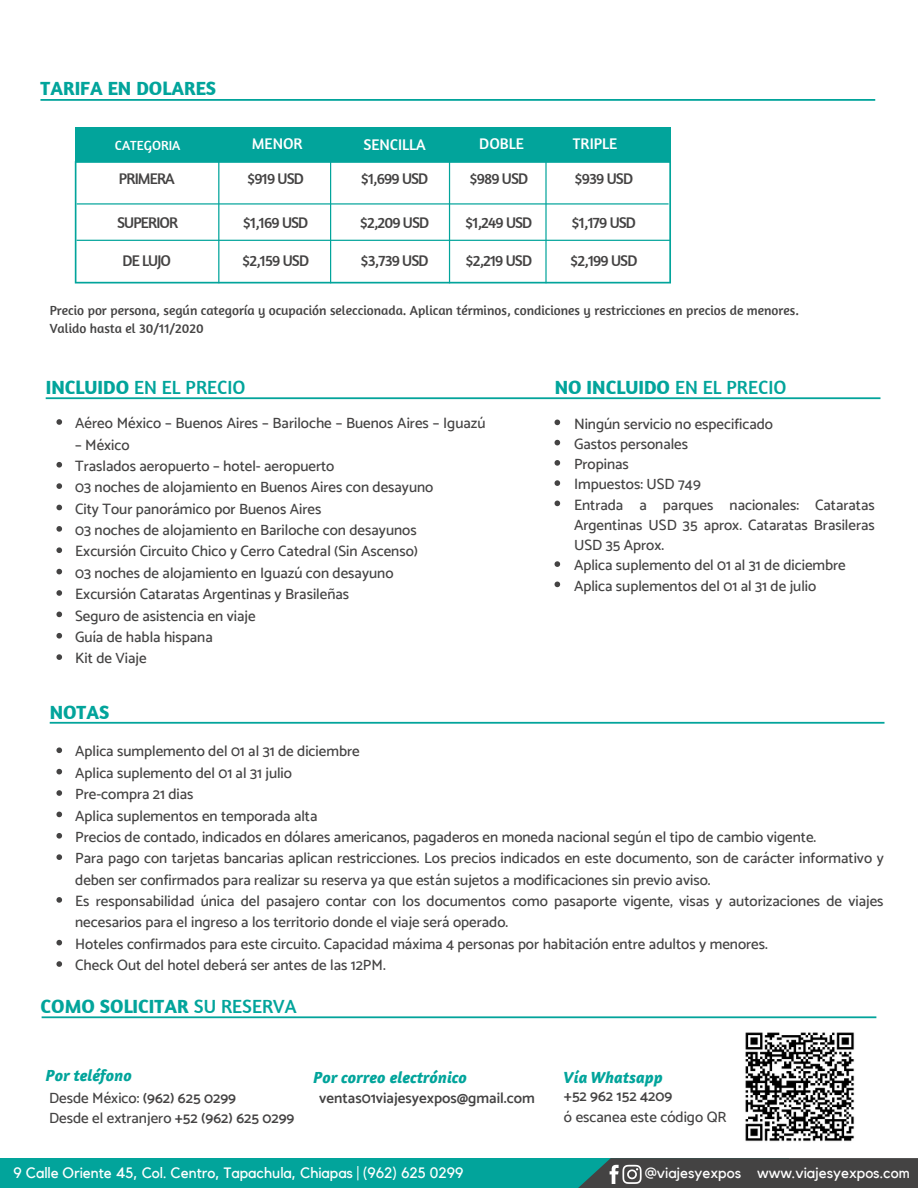
<style>
.page{position:relative;width:918px;height:1188px;background:#fff}
.page>*{position:absolute;margin:0;border:0;box-sizing:border-box;transform-origin:0 0}
.t1{font:700 19.5px "Amaranth";color:#02a49b}
.t2{font:19.5px "Amaranth";color:#02a49b}
.t3{font:italic 700 16.5px "Amaranth";color:#02a49b}
.t4{font:15.75px "Amaranth";letter-spacing:-.055em;color:#444343}
.t5{font:15.75px "Amaranth";color:#fff}
.t6{font:500 15px/21.3px "Catamaran";color:#444343}
.t7{font:15px "Kollektif";color:#fff}
.t8{font:600 15px "Catamaran";color:#444343}
.t9{font:13.5px/18px "Amaranth";color:#444343}
.t10{font:13.5px "Amaranth";color:#fff}
.s1{font-weight:700}
.s2{font-weight:400}
.s3{font-weight:600}
</style>
<div class="page">
<div style="left:0;top:1158px;width:788px;height:30px;background:#02a49b"></div>
<svg style="left:578px;top:1158px;width:340px;height:30px;background:#454c4c"></svg>
<svg style="left:56px;top:419px;width:6px;height:6px"></svg>
<svg style="left:56px;top:462px;width:6px;height:6px"></svg>
<svg style="left:56px;top:483px;width:6px;height:6px"></svg>
<svg style="left:56px;top:505px;width:6px;height:5px"></svg>
<svg style="left:56px;top:526px;width:6px;height:6px"></svg>
<svg style="left:56px;top:547px;width:6px;height:6px"></svg>
<svg style="left:56px;top:569px;width:6px;height:5px"></svg>
<svg style="left:56px;top:590px;width:6px;height:6px"></svg>
<svg style="left:56px;top:612px;width:6px;height:5px"></svg>
<svg style="left:56px;top:633px;width:6px;height:6px"></svg>
<svg style="left:56px;top:654px;width:6px;height:6px"></svg>
<svg style="left:555px;top:420px;width:5px;height:5px"></svg>
<svg style="left:555px;top:440px;width:5px;height:5px"></svg>
<svg style="left:555px;top:460px;width:5px;height:6px"></svg>
<svg style="left:555px;top:480px;width:5px;height:6px"></svg>
<svg style="left:555px;top:501px;width:5px;height:5px"></svg>
<svg style="left:555px;top:561px;width:5px;height:6px"></svg>
<svg style="left:555px;top:582px;width:5px;height:5px"></svg>
<svg style="left:56px;top:747px;width:6px;height:6px"></svg>
<svg style="left:56px;top:769px;width:6px;height:5px"></svg>
<svg style="left:56px;top:790px;width:6px;height:6px"></svg>
<svg style="left:56px;top:812px;width:6px;height:5px"></svg>
<svg style="left:56px;top:833px;width:6px;height:6px"></svg>
<svg style="left:56px;top:854px;width:6px;height:6px"></svg>
<svg style="left:56px;top:897px;width:6px;height:6px"></svg>
<svg style="left:56px;top:940px;width:6px;height:5px"></svg>
<svg style="left:56px;top:961px;width:6px;height:6px"></svg>
<svg style="left:50px;top:722px;width:835px;height:2px;background:#2ab2ab"></svg>
<svg style="left:42px;top:1016px;width:834px;height:2px;background:#35b6af"></svg>
<img style="left:745px;top:1032px;width:110px;height:110px">
<div style="left:75px;top:127px;width:596px;height:34px;background:#02a49b"></div>
<svg style="left:77px;top:161px;width:594px;height:122px"></svg>
<svg style="left:40px;top:99px;width:835px;height:2px;background:#1aaca4"></svg>
<svg style="left:46px;top:397px;width:834px;height:2px;background:#2bb2ab"></svg>
<h1 class="t1" style="left:40px;top:76px;width:177px">TARIFA EN DOLARES</h1>
<p class="t10" style="left:115px;top:136px;width:67px">CATEGORIA</p>
<p class="t5" style="left:252px;top:134px;width:52px">MENOR</p>
<p class="t4" style="left:119px;top:169px;width:57px">PRIMERA</p>
<p class="t4" style="left:247px;top:169px;width:58px">$919 USD</p>
<p class="t4" style="left:361px;top:169px;width:69px">$1,699 USD</p>
<p class="t5" style="left:363px;top:135px;width:64px">SENCILLA</p>
<p class="t4" style="left:117px;top:213px;width:63px">SUPERIOR</p>
<p class="t4" style="left:123px;top:251px;width:50px">DE LUJO</p>
<p class="t4" style="left:243px;top:212px;width:67px">$1,169 USD</p>
<p class="t4" style="left:242px;top:251px;width:68px">$2,159 USD</p>
<p class="t4" style="left:360px;top:213px;width:71px">$2,209 USD</p>
<p class="t4" style="left:361px;top:251px;width:70px">$3,739 USD</p>
<p class="t5" style="left:479px;top:134px;width:46px">DOBLE</p>
<p class="t5" style="left:573px;top:134px;width:46px">TRIPLE</p>
<p class="t4" style="left:575px;top:169px;width:60px">$939 USD</p>
<p class="t4" style="left:469px;top:169px;width:60px">$989 USD</p>
<p class="t4" style="left:465px;top:213px;width:69px">$1,249 USD</p>
<p class="t4" style="left:465px;top:251px;width:68px">$2,219 USD</p>
<p class="t4" style="left:572px;top:212px;width:66px">$1,179 USD</p>
<p class="t4" style="left:570px;top:251px;width:69px">$2,199 USD</p>
<p class="t9" style="left:50px;top:301px;width:751px">Precio por persona, según categoría y ocupación seleccionada. Aplican términos, condiciones y restricciones en precios de menores.<br>Valido hasta el 30/11/2020</p>
<h1 class="t2" style="left:46px;top:375px;width:201px"><span class="s1">INCLUIDO</span> EN EL PRECIO</h1>
<h1 class="t1" style="left:555px;top:375px;width:233px">NO INCLUIDO <span class="s2">EN EL PRECIO</span></h1>
<p class="t6" style="left:75px;top:412px;width:412px">Aéreo México – Buenos Aires – Bariloche – Buenos Aires – Iguazú</p>
<p class="t6" style="left:75px;top:434px;width:360px">– México<br>Traslados aeropuerto – hotel- aeropuerto<br>03 noches de alojamiento en Buenos Aires con desayuno City Tour panorámico por Buenos Aires<br>03 noches de alojamiento en Bariloche con desayunos Excursión Circuito Chico y Cerro Catedral (Sin Ascenso)<br>03 noches de alojamiento en Iguazú con desayuno Excursión Cataratas Argentinas y Brasileñas<br>Seguro de asistencia en viaje<br>Guía de habla hispana<br>Kit de Viaje</p>
<h1 class="t1" style="left:50px;top:700px;width:61px">NOTAS</h1>
<p class="t6" style="left:574px;top:413px;width:302px;line-height:20.2px">Ningún servicio no especificado<br>Gastos personales<br>Propinas<br>Impuestos: USD 749<br>Entrada a parques nacionales: Cataratas<br>Argentinas USD 35 aprox. Cataratas Brasileras<br>USD 35 Aprox.<br>Aplica suplemento del 01 al 31 de diciembre<br>Aplica suplementos del 01 al 31 de julio</p>
<p class="t6" style="left:75px;top:741px;width:810px">Aplica sumplemento del 01 al 31 de diciembre<br>Aplica suplemento del 01 al 31 julio<br>Pre-compra 21 dias<br>Aplica suplementos en temporada alta<br>Precios de contado, indicados en dólares americanos, pagaderos en moneda nacional según el tipo de cambio vigente.<br>Para pago con tarjetas bancarias aplican restricciones. Los precios indicados en este documento, son de carácter informativo y deben ser confirmados para realizar su reserva ya que están sujetos a modificaciones sin previo aviso.<br>Es responsabilidad única del pasajero contar con los documentos como pasaporte vigente, visas y autorizaciones de viajes necesarios para el ingreso a los territorio donde el viaje será operado.<br>Hoteles confirmados para este circuito. Capacidad máxima 4 personas por habitación entre adultos y menores.<br>Check Out del hotel deberá ser antes de las 12PM.</p>
<h1 class="t1" style="left:40px;top:994px;width:257px">COMO SOLICITAR <span class="s2">SU RESERVA</span></h1>
<p class="t3" style="left:46px;top:1066px;width:87px">Por teléfono</p>
<p class="t6" style="left:49px;top:1088px;width:247px;line-height:20.2px">Desde México: <span class="s3">(962) 625 0299<br></span>Desde el extranjero <span class="s3">+52 (962) 625 0299</span></p>
<p class="t8" style="left:564px;top:1087px;width:110px">+52 962 152 4209</p>
<p class="t3" style="left:313px;top:1067px;width:155px">Por correo electrónico</p>
<p class="t8" style="left:319px;top:1090px;width:217px">ventas01viajesyexpos@gmail.com</p>
<p class="t3" style="left:564px;top:1067px;width:100px">Vía Whatsapp</p>
<p class="t6" style="left:564px;top:1106px;width:164px">ó escanea este código QR</p>
<p class="t7" style="left:14px;top:1166px;width:451px">9 Calle Oriente 45, Col. Centro, Tapachula, Chiapas | (962) 625 0299</p>
<p class="t7" style="left:645px;top:1166px;width:267px">@viajesyexpos www.viajesyexpos.com</p>
</div>
